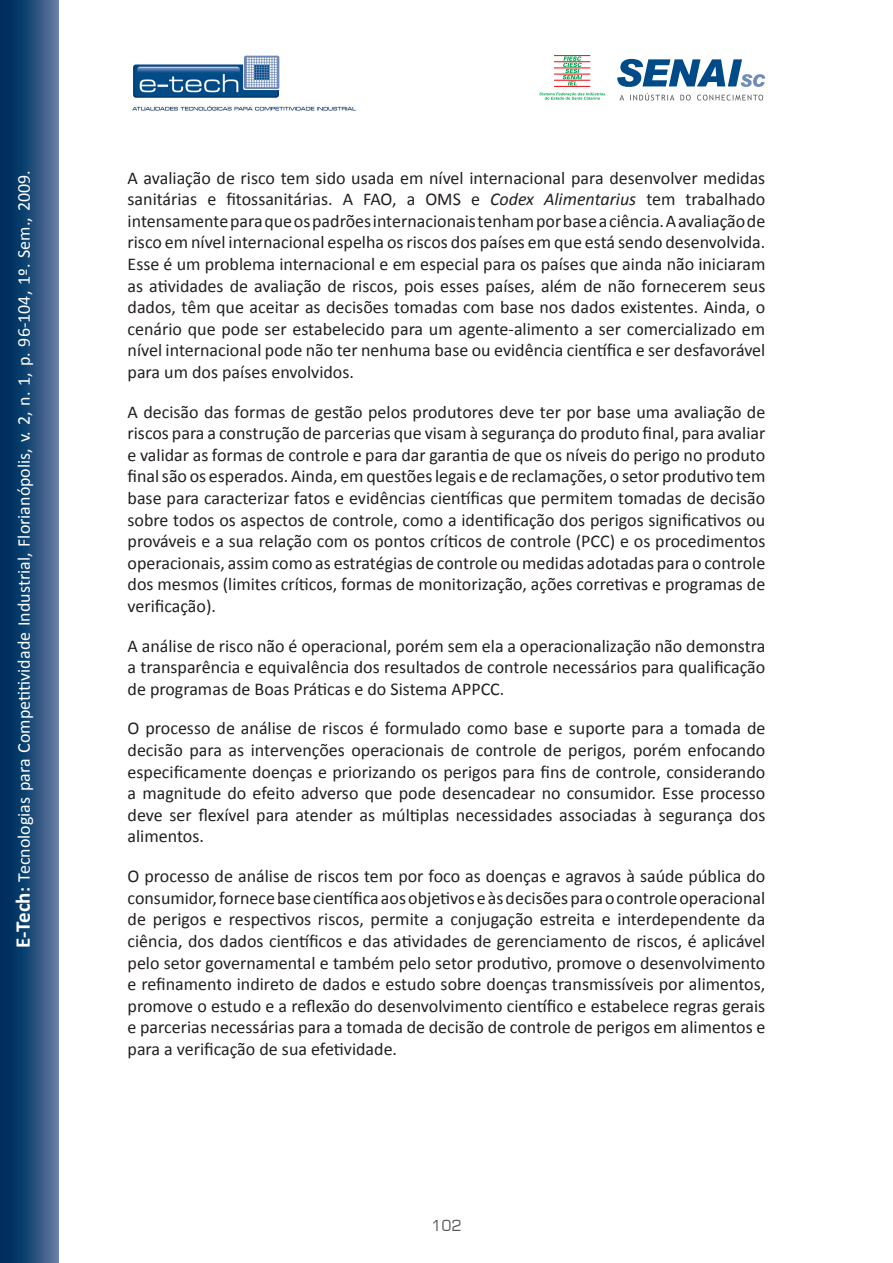
<style>
.page{position:relative;width:893px;height:1263px;background:#fff}
.page>*{position:absolute;margin:0;border:0;box-sizing:border-box;transform-origin:0 0}
.t1{font:18px/21.6px "Calibri";color:#231f20;text-align:justify}
.t2{font:18px "Calibri";color:#fff}
.t3{font:15px "Square 721 BT";color:#57585a}
.s1{font-weight:700;font-size:21px}
.s2{font-weight:700}
.s3{font-style:italic}
</style>
<div class="page">
<svg style="left:0;top:0;width:58px;height:1263px;background:#214b78"></svg>
<svg style="left:617px;top:59px;width:148px;height:28px"></svg>
<svg style="left:619px;top:93px;width:144px;height:8px"></svg>
<hr style="left:554px;top:55px;width:36px;height:1px;background:#ee1d23">
<hr style="left:554px;top:61px;width:36px;height:1px;background:#ee1d23">
<hr style="left:554px;top:68px;width:36px;height:1px;background:#ee1d23">
<hr style="left:554px;top:74px;width:36px;height:1px;background:#ee1d23">
<hr style="left:554px;top:80px;width:36px;height:1px;background:#ee1d23">
<hr style="left:554px;top:86px;width:36px;height:1px;background:#ee1d23">
<svg style="left:563px;top:56px;width:19px;height:29px"></svg>
<svg style="left:539px;top:92px;width:66px;height:8px"></svg>
<img style="left:132px;top:55px;width:224px;height:56px">
<p class="t2" style="left:13px;top:948px;width:779px;rotate:-90deg"><span class="s1">E-Tech</span><span class="s2">:</span> Tecnologias para Competitividade Industrial, Florianópolis, v. 2, n. 1, p. 96-104, 1º. Sem., 2009.</p>
<p class="t1" style="left:128px;top:166px;width:639px">A avaliação de risco tem sido usada em nível internacional para desenvolver medidas sanitárias e fitossanitárias. A FAO, a OMS e <span class="s3">Codex Alimentarius</span> tem trabalhado intensamente para que os padrões internacionais tenham por base a ciência. A avaliação de risco em nível internacional espelha os riscos dos países em que está sendo desenvolvida.<br>Esse é um problema internacional e em especial para os países que ainda não iniciaram as atividades de avaliação de riscos, pois esses países, além de não fornecerem seus dados, têm que aceitar as decisões tomadas com base nos dados existentes. Ainda, o cenário que pode ser estabelecido para um agente-alimento a ser comercializado em nível internacional pode não ter nenhuma base ou evidência científica e ser desfavorável para um dos países envolvidos.</p>
<p class="t1" style="left:128px;top:400px;width:639px">A decisão das formas de gestão pelos produtores deve ter por base uma avaliação de riscos para a construção de parcerias que visam à segurança do produto final, para avaliar e validar as formas de controle e para dar garantia de que os níveis do perigo no produto final são os esperados. Ainda, em questões legais e de reclamações, o setor produtivo tem base para caracterizar fatos e evidências científicas que permitem tomadas de decisão sobre todos os aspectos de controle, como a identificação dos perigos significativos ou prováveis e a sua relação com os pontos críticos de controle (PCC) e os procedimentos operacionais, assim como as estratégias de controle ou medidas adotadas para o controle dos mesmos (limites críticos, formas de monitorização, ações corretivas e programas de verificação).</p>
<p class="t1" style="left:128px;top:634px;width:639px">A análise de risco não é operacional, porém sem ela a operacionalização não demonstra a transparência e equivalência dos resultados de controle necessários para qualificação de programas de Boas Práticas e do Sistema APPCC.</p>
<p class="t1" style="left:128px;top:717px;width:639px">O processo de análise de riscos é formulado como base e suporte para a tomada de decisão para as intervenções operacionais de controle de perigos, porém enfocando especificamente doenças e priorizando os perigos para fins de controle, considerando a magnitude do efeito adverso que pode desencadear no consumidor. Esse processo deve ser flexível para atender as múltiplas necessidades associadas à segurança dos alimentos.</p>
<p class="t1" style="left:128px;top:864px;width:639px">O processo de análise de riscos tem por foco as doenças e agravos à saúde pública do consumidor, fornece base científica aos objetivos e às decisões para o controle operacional de perigos e respectivos riscos, permite a conjugação estreita e interdependente da ciência, dos dados científicos e das atividades de gerenciamento de riscos, é aplicável pelo setor governamental e também pelo setor produtivo, promove o desenvolvimento e refinamento indireto de dados e estudo sobre doenças transmissíveis por alimentos, promove o estudo e a reflexão do desenvolvimento científico e estabelece regras gerais e parcerias necessárias para a tomada de decisão de controle de perigos em alimentos e para a verificação de sua efetividade.</p>
<p class="t3" style="left:431px;top:1216px;width:32px">102</p>
</div>
